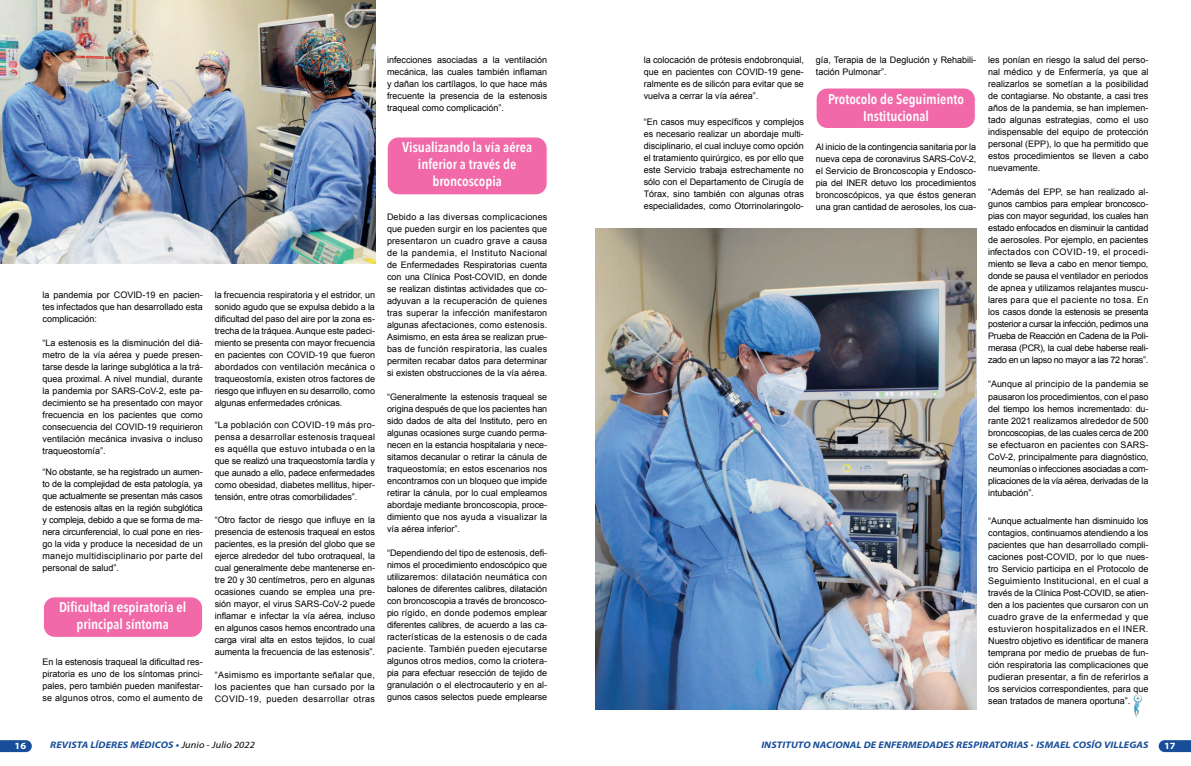
<style>
.page{position:relative;width:1191px;height:766px;background:#fff}
.page>*{position:absolute;margin:0;border:0;box-sizing:border-box;transform-origin:0 0}
.t1{font:600 14px/16.8px "Avenir Next Condensed";color:#fff;text-align:center}
.t2{font:italic 700 9.5px "Myriad Pro";letter-spacing:.01em;color:#184e99;scale:1.1 1}
.t3{font:700 9.5px "Myriad Pro";color:#fff;scale:1.1 1}
.t4{font:9px/12px "Arial";color:#000001;text-align:justify}
.s1{font-weight:400;color:#000001}
.s2{font-family:"Helvetica Neue LT Std";font-weight:900;font-style:normal;font-stretch:condensed}
</style>
<div class="page">
<div style="left:43px;top:596px;width:160px;height:41px;background:#f169a8;border-radius:11px"></div>
<div style="left:43px;top:596px;width:160px;height:41px;border:1px solid #fff;border-radius:11px"></div>
<div style="left:387px;top:137px;width:160px;height:58px;background:#f169a8;border-radius:11px"></div>
<div style="left:387px;top:137px;width:160px;height:58px;border:1px solid #fff;border-radius:11px"></div>
<div style="left:816px;top:88px;width:159px;height:40px;background:#f169a8;border-radius:11px"></div>
<div style="left:816px;top:88px;width:159px;height:41px;border:1px solid #fff;border-radius:11px"></div>
<svg style="left:1158px;top:740px;width:33px;height:11px"></svg>
<svg style="left:0;top:740px;width:32px;height:11px"></svg>
<img style="left:0;top:0;width:375px;height:263px">
<img style="left:595px;top:228px;width:381px;height:481px">
<img style="left:1133px;top:694px;width:9px;height:23px">
<p class="t4" style="left:43px;top:289px;width:162px">la pandemia por COVID-19 en pacien&shy;tes infectados que han desarrollado esta complicación:</p>
<p class="t4" style="left:43px;top:337px;width:162px">“La estenosis es la disminución del diá&shy;metro de la vía aérea y puede presen&shy;tarse desde la laringe subglótica a la trá&shy;quea proximal. A nivel mundial, durante la pandemia por SARS-CoV-2, este pa&shy;decimiento se ha presentado con mayor frecuencia en los pacientes que como consecuencia del COVID-19 requirieron ventilación mecánica invasiva o incluso traqueostomía”.</p>
<p class="t4" style="left:43px;top:466px;width:162px">“No obstante, se ha registrado un aumen&shy;to de la complejidad de esta patología, ya que actualmente se presentan más casos de estenosis altas en la región subglótica y compleja, debido a que se forma de ma&shy;nera circunferencial, lo cual pone en ries&shy;go la vida y produce la necesidad de un manejo multidisciplinario por parte del personal de salud”.</p>
<h1 class="t1" style="left:59px;top:598px;width:129px">Dificultad respiratoria el principal síntoma</h1>
<p class="t4" style="left:43px;top:656px;width:162px">En la estenosis traqueal la dificultad res&shy;piratoria es uno de los síntomas princi&shy;pales, pero también pueden manifestar&shy;se algunos otros, como el aumento de</p>
<p class="t4" style="left:215px;top:289px;width:162px">la frecuencia respiratoria y el estridor, un sonido agudo que se expulsa debido a la dificultad del paso del aire por la zona es&shy;trecha de la tráquea. Aunque este padeci&shy;miento se presenta con mayor frecuencia en pacientes con COVID-19 que fueron abordados con ventilación mecánica o traqueostomía, existen otros factores de riesgo que influyen en su desarrollo, como algunas enfermedades crónicas.</p>
<p class="t4" style="left:215px;top:419px;width:162px">“La población con COVID-19 más pro&shy;pensa a desarrollar estenosis traqueal es aquélla que estuvo intubada o en la que se realizó una traqueostomía tardía y que aunado a ello, padece enfermedades como obesidad, diabetes mellitus, hiper&shy;tensión, entre otras comorbilidades”.</p>
<p class="t4" style="left:215px;top:514px;width:162px">“Otro factor de riesgo que influye en la presencia de estenosis traqueal en estos pacientes, es la presión del globo que se ejerce alrededor del tubo orotraqueal, la cual generalmente debe mantenerse en&shy;tre 20 y 30 centímetros, pero en algunas ocasiones cuando se emplea una pre&shy;sión mayor, el virus SARS-CoV-2 puede inflamar e infectar la vía aérea, incluso en algunos casos hemos encontrado una carga viral alta en estos tejidos, lo cual aumenta la frecuencia de las estenosis”.</p>
<p class="t4" style="left:215px;top:668px;width:162px">“Asimismo es importante señalar que, los pacientes que han cursado por la COVID-19, pueden desarrollar otras</p>
<p class="t4" style="left:387px;top:54px;width:162px">infecciones asociadas a la ventilación mecánica, las cuales también inflaman y dañan los cartílagos, lo que hace más frecuente la presencia de la estenosis traqueal como complicación”.</p>
<h1 class="t1" style="left:402px;top:138px;width:131px">Visualizando la vía aérea inferior a través de broncoscopia</h1>
<p class="t4" style="left:387px;top:211px;width:162px">Debido a las diversas complicaciones que pueden surgir en los pacientes que presentaron un cuadro grave a causa de la pandemia, el Instituto Nacional de Enfermedades Respiratorias cuenta con una Clínica Post-COVID, en donde se realizan distintas actividades que co&shy;adyuvan a la recuperación de quienes tras superar la infección manifestaron algunas afectaciones, como estenosis.<br>Asimismo, en esta área se realizan prue&shy;bas de función respiratoria, las cuales permiten recabar datos para determinar si existen obstrucciones de la vía aérea.</p>
<p class="t4" style="left:387px;top:391px;width:162px">“Generalmente la estenosis traqueal se origina después de que los pacientes han sido dados de alta del Instituto, pero en algunas ocasiones surge cuando perma&shy;necen en la estancia hospitalaria y nece&shy;sitamos decanular o retirar la cánula de traqueostomía; en estos escenarios nos encontramos con un bloqueo que impide retirar la cánula, por lo cual empleamos abordaje mediante broncoscopia, proce&shy;dimiento que nos ayuda a visualizar la vía aérea inferior”.</p>
<p class="t4" style="left:387px;top:547px;width:162px">“Dependiendo del tipo de estenosis, defi&shy;nimos el procedimiento endoscópico que utilizaremos: dilatación neumática con balones de diferentes calibres, dilatación con broncoscopia a través de broncosco&shy;pio rígido, en donde podemos emplear diferentes calibres, de acuerdo a las ca&shy;racterísticas de la estenosis o de cada paciente. También pueden ejecutarse algunos otros medios, como la criotera&shy;pia para efectuar resección de tejido de granulación o el electrocauterio y en al&shy;gunos casos selectos puede emplearse</p>
<p class="t4" style="left:643px;top:54px;width:162px">la colocación de prótesis endobronquial, que en pacientes con COVID-19 gene&shy;ralmente es de silicón para evitar que se vuelva a cerrar la vía aérea”.</p>
<p class="t4" style="left:643px;top:116px;width:162px">“En casos muy específicos y complejos es necesario realizar un abordaje multi&shy;disciplinario, el cual incluye como opción el tratamiento quirúrgico, es por ello que este Servicio trabaja estrechamente no sólo con el Departamento de Cirugía de Tórax, sino también con algunas otras especialidades, como Otorrinolaringolo-</p>
<p class="t4" style="left:816px;top:54px;width:162px">gía, Terapia de la Deglución y Rehabili&shy;tación Pulmonar”.</p>
<h1 class="t1" style="left:828px;top:90px;width:138px">Protocolo de Seguimiento<br>Institucional</h1>
<p class="t4" style="left:816px;top:141px;width:162px">Al inicio de la contingencia sanitaria por la nueva cepa de coronavirus SARS-CoV-2, el Servicio de Broncoscopia y Endosco&shy;pia del INER detuvo los procedimientos broncoscópicos, ya que éstos generan una gran cantidad de aerosoles, los cua-</p>
<p class="t4" style="left:988px;top:54px;width:162px">les ponían en riesgo la salud del perso&shy;nal médico y de Enfermería, ya que al realizarlos se sometían a la posibilidad de contagiarse. No obstante, a casi tres años de la pandemia, se han implemen&shy;tado algunas estrategias, como el uso indispensable del equipo de protección personal (EPP), lo que ha permitido que estos procedimientos se lleven a cabo nuevamente.</p>
<p class="t4" style="left:988px;top:186px;width:162px">“Además del EPP, se han realizado al&shy;gunos cambios para emplear broncosco&shy;pias con mayor seguridad, los cuales han estado enfocados en disminuir la cantidad de aerosoles. Por ejemplo, en pacientes infectados con COVID-19, el procedi&shy;miento se lleva a cabo en menor tiempo, donde se pausa el ventilador en periodos de apnea y utilizamos relajantes muscu&shy;lares para que el paciente no tosa. En los casos donde la estenosis se presenta posterior a cursar la infección, pedimos una Prueba de Reacción en Cadena de la Poli&shy;merasa (PCR), la cual debe haberse reali&shy;zado en un lapso no mayor a las 72 horas”.</p>
<p class="t4" style="left:988px;top:378px;width:162px">“Aunque al principio de la pandemia se pausaron los procedimientos, con el paso del tiempo los hemos incrementado: du&shy;rante 2021 realizamos alrededor de 500 broncoscopias, de las cuales cerca de 200 se efectuaron en pacientes con SARS-CoV-2, principalmente para diagnóstico, neumonías o infecciones asociadas a com&shy;plicaciones de la vía aérea, derivadas de la intubación”.</p>
<p class="t4" style="left:988px;top:514px;width:162px">“Aunque actualmente han disminuido los contagios, continuamos atendiendo a los pacientes que han desarrollado compli&shy;caciones post-COVID, por lo que nues&shy;tro Servicio participa en el Protocolo de Seguimiento Institucional, en el cual a través de la Clínica Post-COVID, se atien&shy;den a los pacientes que cursaron con un cuadro grave de la enfermedad y que estuvieron hospitalizados en el INER.<br>Nuestro objetivo es identificar de manera temprana por medio de pruebas de fun&shy;ción respiratoria las complicaciones que pudieran presentar, a fin de referirlos a los servicios correspondientes, para que sean tratados de manera oportuna”.</p>
<p class="t3" style="left:15px;top:739px;width:12px">16</p>
<p class="t2" style="left:50px;top:738px;width:188px">REVISTA LÍDERES MÉDICOS • <span class="s1">Junio - Julio 2022</span></p>
<p class="t2" style="left:761px;top:738px;width:353px">INSTITUTO NACIONAL DE ENFERMEDADES RESPIRATORIAS <span class="s2">·</span> ISMAEL COSÍO VILLEGAS</p>
<p class="t3" style="left:1164px;top:739px;width:12px">17</p>
</div>
